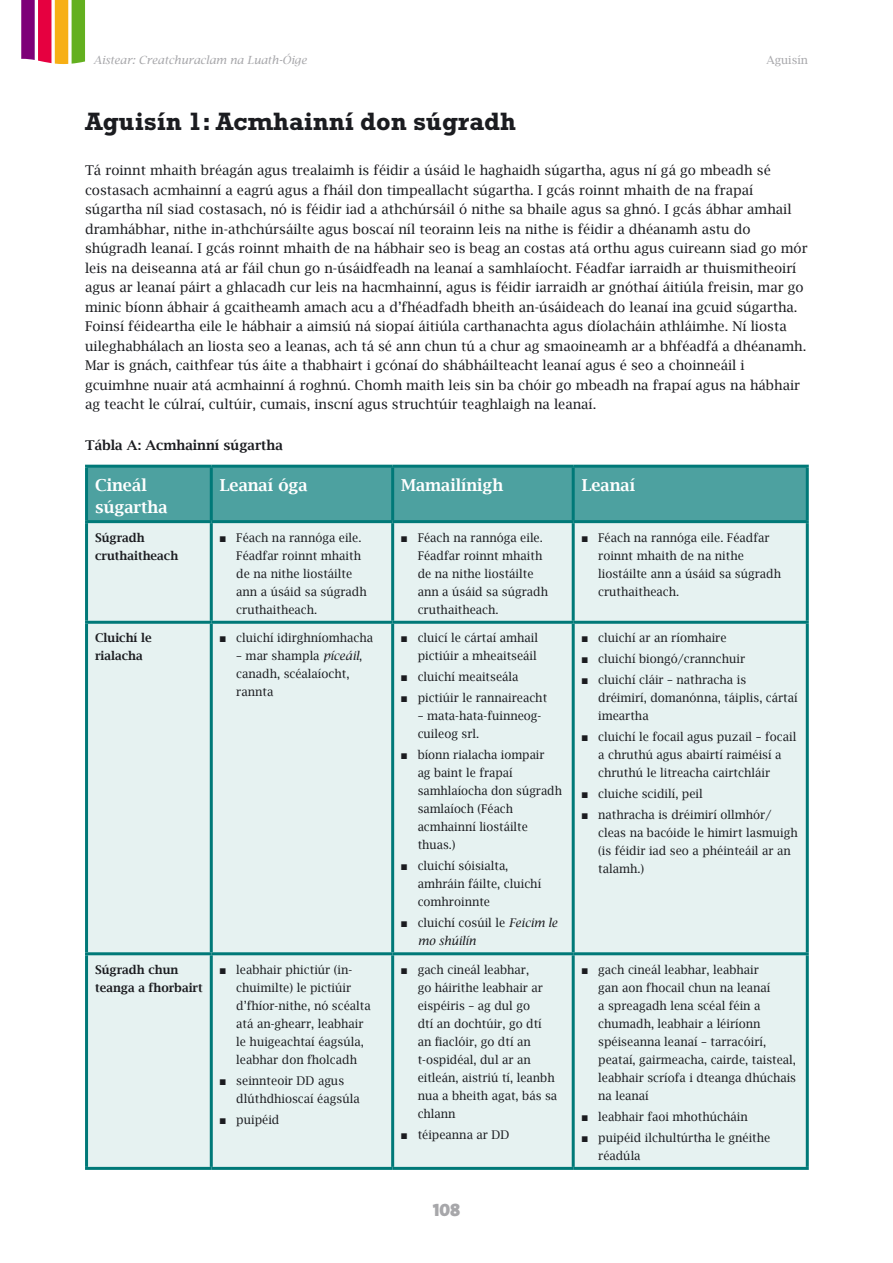
<style>
.page{position:relative;width:893px;height:1263px;background:#fff}
.page>*{position:absolute;margin:0;border:0;box-sizing:border-box;transform-origin:0 0}
.t1{font:700 25.5px "Rockwell";color:#1b1c20}
.t2{font:18px "The Sans Black Caps";color:#a7a7aa}
.t3{font:600 16.5px/22.5px "Lucida Bright";color:#fff}
.t4{font:13.5px/19.5px "Lucida Bright";color:#1b1c20}
.t5{font:600 13.5px "Lucida Bright";color:#1b1c20}
.t6{font:12px/18px "Lucida Bright";color:#1b1c20}
.t7{font:12px/18px "Lucida Bright";color:#1b1c20;scale:.96 1}
.t8{font:600 12px/18px "Lucida Bright";color:#1b1c20}
.t9{font:italic 12px/18px "Lucida Bright";color:#1b1c20}
.t10{font:italic 11.25px "Lucida Bright";color:#a7a7aa}
.t11{font:11.25px "Lucida Bright";color:#a7a7aa}
.s1{font-style:normal}
.s2{font-style:italic}
</style>
<div class="page">
<svg style="left:21px;top:0;width:64px;height:64px;background:#bf785e"></svg>
<div style="left:88px;top:468px;width:718px;height:52px;background:#4da1a0"></div>
<div style="left:88px;top:523px;width:718px;height:644px;background:#e6f2f1"></div>
<hr style="left:210px;top:468px;width:3px;height:52px;background:#007978">
<hr style="left:391px;top:468px;width:3px;height:52px;background:#007978">
<hr style="left:572px;top:468px;width:3px;height:52px;background:#007978">
<hr style="left:210px;top:523px;width:3px;height:98px;background:#007978">
<hr style="left:391px;top:523px;width:3px;height:98px;background:#007978">
<hr style="left:572px;top:523px;width:3px;height:98px;background:#007978">
<hr style="left:85px;top:621px;width:126px;height:3px;background:#007978">
<hr style="left:211px;top:621px;width:182px;height:3px;background:#007978">
<hr style="left:210px;top:624px;width:3px;height:328px;background:#007978">
<hr style="left:393px;top:621px;width:180px;height:3px;background:#007978">
<hr style="left:391px;top:624px;width:3px;height:328px;background:#007978">
<hr style="left:573px;top:621px;width:236px;height:3px;background:#007978">
<hr style="left:572px;top:624px;width:3px;height:328px;background:#007978">
<hr style="left:210px;top:955px;width:3px;height:212px;background:#007978">
<hr style="left:391px;top:955px;width:3px;height:212px;background:#007978">
<hr style="left:572px;top:955px;width:3px;height:212px;background:#007978">
<hr style="left:85px;top:465px;width:126px;height:3px;background:#007978">
<hr style="left:85px;top:468px;width:3px;height:52px;background:#007978">
<hr style="left:211px;top:465px;width:182px;height:3px;background:#007978">
<hr style="left:393px;top:465px;width:180px;height:3px;background:#007978">
<hr style="left:573px;top:465px;width:236px;height:3px;background:#007978">
<hr style="left:806px;top:468px;width:3px;height:52px;background:#007978">
<hr style="left:85px;top:952px;width:126px;height:3px;background:#007978">
<hr style="left:211px;top:952px;width:182px;height:3px;background:#007978">
<hr style="left:393px;top:952px;width:180px;height:3px;background:#007978">
<hr style="left:573px;top:952px;width:236px;height:3px;background:#007978">
<hr style="left:85px;top:1167px;width:126px;height:3px;background:#007978">
<hr style="left:211px;top:1167px;width:182px;height:3px;background:#007978">
<hr style="left:393px;top:1167px;width:180px;height:3px;background:#007978">
<hr style="left:573px;top:1167px;width:236px;height:3px;background:#007978">
<hr style="left:85px;top:520px;width:126px;height:3px;background:#007978">
<hr style="left:85px;top:523px;width:3px;height:98px;background:#007978">
<hr style="left:211px;top:520px;width:182px;height:3px;background:#007978">
<hr style="left:393px;top:520px;width:180px;height:3px;background:#007978">
<hr style="left:573px;top:520px;width:236px;height:3px;background:#007978">
<hr style="left:806px;top:523px;width:3px;height:98px;background:#007978">
<hr style="left:85px;top:624px;width:3px;height:328px;background:#007978">
<hr style="left:806px;top:624px;width:3px;height:328px;background:#007978">
<hr style="left:85px;top:955px;width:3px;height:212px;background:#007978">
<hr style="left:806px;top:955px;width:3px;height:212px;background:#007978">
<p class="t10" style="left:94px;top:53px;width:215px">Aistear: Creatchuraclam na Luath-Óige</p>
<p class="t11" style="left:766px;top:53px;width:43px">Aguisín</p>
<h1 class="t1" style="left:85px;top:107px;width:433px">Aguisín 1: Acmhainní don súgradh</h1>
<p class="t4" style="left:85px;top:160px;width:724px">Tá roinnt mhaith bréagán agus trealaimh is féidir a úsáid le haghaidh súgartha, agus ní gá go mbeadh sé costasach acmhainní a eagrú agus a fháil don timpeallacht súgartha. I gcás roinnt mhaith de na frapaí súgartha níl siad costasach, nó is féidir iad a athchúrsáil ó nithe sa bhaile agus sa ghnó. I gcás ábhar amhail dramhábhar, nithe in-athchúrsáilte agus boscaí níl teorainn leis na nithe is féidir a dhéanamh astu do shúgradh leanaí. I gcás roinnt mhaith de na hábhair seo is beag an costas atá orthu agus cuireann siad go mór leis na deiseanna atá ar fáil chun go n-úsáidfeadh na leanaí a samhlaíocht. Féadfar iarraidh ar thuismitheoirí agus ar leanaí páirt a ghlacadh cur leis na hacmhainní, agus is féidir iarraidh ar gnóthaí áitiúla freisin, mar go minic bíonn ábhair á gcaitheamh amach acu a d’fhéadfadh bheith an-úsáideach do leanaí ina gcuid súgartha.<br>Foinsí féideartha eile le hábhair a aimsiú ná siopaí áitiúla carthanachta agus díolacháin athláimhe. Ní liosta uileghabhálach an liosta seo a leanas, ach tá sé ann chun tú a chur ag smaoineamh ar a bhféadfá a dhéanamh.<br>Mar is gnách, caithfear tús áite a thabhairt i gcónaí do shábháilteacht leanaí agus é seo a choinneáil i gcuimhne nuair atá acmhainní á roghnú. Chomh maith leis sin ba chóir go mbeadh na frapaí agus na hábhair ag teacht le cúlraí, cultúir, cumais, inscní agus struchtúir teaghlaigh na leanaí.</p>
<p class="t5" style="left:85px;top:437px;width:199px">Tábla A: Acmhainní súgartha</p>
<h3 class="t3" style="left:95px;top:473px;width:74px">Cineál súgartha</h3>
<h3 class="t3" style="left:220px;top:473px;width:89px">Leanaí óga</h3>
<h3 class="t3" style="left:401px;top:473px;width:104px">Mamailínigh</h3>
<h3 class="t3" style="left:582px;top:473px;width:55px">Leanaí</h3>
<p class="t8" style="left:95px;top:528px;width:85px">Súgradh cruthaitheach</p>
<p class="t6" style="left:236px;top:528px;width:132px;text-indent:-16px">■ Féach na rannóga eile.<br>Féadfar roinnt mhaith de na nithe liostáilte ann a úsáid sa súgradh cruthaitheach.</p>
<p class="t6" style="left:418px;top:528px;width:132px;text-indent:-16px">■ Féach na rannóga eile.<br>Féadfar roinnt mhaith de na nithe liostáilte ann a úsáid sa súgradh cruthaitheach.</p>
<p class="t6" style="left:598px;top:528px;width:184px;text-indent:-16px">■ Féach na rannóga eile. Féadfar roinnt mhaith de na nithe liostáilte ann a úsáid sa súgradh cruthaitheach.</p>
<p class="t8" style="left:95px;top:629px;width:58px">Cluichí le rialacha</p>
<p class="t6" style="left:220px;top:629px;width:155px">■ cluichí idirghníomhacha</p>
<p class="t6" style="left:401px;top:629px;width:138px;text-align:right">■ cluicí le cártaí amhail pictiúir a mheaitseáil</p>
<p class="t6" style="left:401px;top:668px;width:119px">■ cluichí meaitseála</p>
<p class="t6" style="left:401px;top:689px;width:148px">■ pictiúir le rannaireacht</p>
<p class="t6" style="left:418px;top:707px;width:125px">– mata-hata-fuinneog&shy;cuileog srl.</p>
<p class="t7" style="left:418px;top:746px;width:152px;text-indent:-16px">■ bíonn rialacha iompair<br>ag baint le frapaí samhlaíocha don súgradh samlaíoch (Féach acmhainní liostáilte thuas.)</p>
<p class="t6" style="left:418px;top:857px;width:125px;text-indent:-16px">■ cluichí sóisialta, amhráin fáilte, cluichí comhroinnte</p>
<p class="t9" style="left:418px;top:914px;width:141px;text-indent:-16px">■ <span class="s1">cluichí cosúil le</span> Feicim le mo shúilín</p>
<p class="t6" style="left:582px;top:629px;width:146px">■ cluichí ar an ríomhaire</p>
<p class="t6" style="left:582px;top:650px;width:165px">■ cluichí biongó/crannchuir</p>
<p class="t6" style="left:598px;top:671px;width:201px;text-indent:-16px">■ cluichí cláir – nathracha is dréimirí, domanónna, táiplis, cártaí imeartha</p>
<p class="t6" style="left:598px;top:728px;width:200px;text-indent:-16px">■ cluichí le focail agus puzail – focail a chruthú agus abairtí raiméisí a chruthú le litreacha cairtchláir</p>
<p class="t6" style="left:582px;top:785px;width:123px">■ cluiche scidilí, peil</p>
<p class="t6" style="left:598px;top:806px;width:201px;text-indent:-16px">■ nathracha is dréimirí ollmhór/ cleas na bacóide le himirt lasmuigh (is féidir iad seo a phéinteáil ar an talamh.)</p>
<p class="t6" style="left:236px;top:647px;width:127px">– mar shampla <span class="s2">píceáil</span>, canadh, scéalaíocht, rannta</p>
<p class="t8" style="left:95px;top:960px;width:109px">Súgradh chun teanga a fhorbairt</p>
<p class="t6" style="left:236px;top:960px;width:136px;text-indent:-16px">■ leabhair phictiúr (in&shy;chuimilte) le pictiúir d’fhíor-nithe, nó scéalta atá an-ghearr, leabhair le huigeachtaí éagsúla, leabhar don fholcadh</p>
<p class="t6" style="left:236px;top:1071px;width:125px;text-indent:-16px">■ seinnteoir DD agus dlúthdhioscaí éagsúla</p>
<p class="t6" style="left:220px;top:1110px;width:61px">■ puipéid</p>
<p class="t6" style="left:418px;top:960px;width:141px;text-indent:-16px">■ gach cineál leabhar,<br>go háirithe leabhair ar eispéiris – ag dul go<br>dtí an dochtúir, go dtí an fiaclóir, go dtí an t-ospidéal, dul ar an eitleán, aistriú tí, leanbh nua a bheith agat, bás sa chlann</p>
<p class="t6" style="left:401px;top:1125px;width:110px">■ téipeanna ar DD</p>
<h2 class="t2" style="left:433px;top:1195px;width:29px">108</h2>
<p class="t6" style="left:598px;top:960px;width:199px;text-indent:-16px">■ gach cineál leabhar, leabhair<br>gan aon fhocail chun na leanaí<br>a spreagadh lena scéal féin a chumadh, leabhair a léiríonn spéiseanna leanaí – tarracóirí, peataí, gairmeacha, cairde, taisteal, leabhair scríofa i dteanga dhúchais na leanaí</p>
<p class="t6" style="left:582px;top:1107px;width:167px">■ leabhair faoi mhothúcháin</p>
<p class="t6" style="left:598px;top:1128px;width:174px;text-indent:-16px">■ puipéid ilchultúrtha le gnéithe réadúla</p>
</div>
